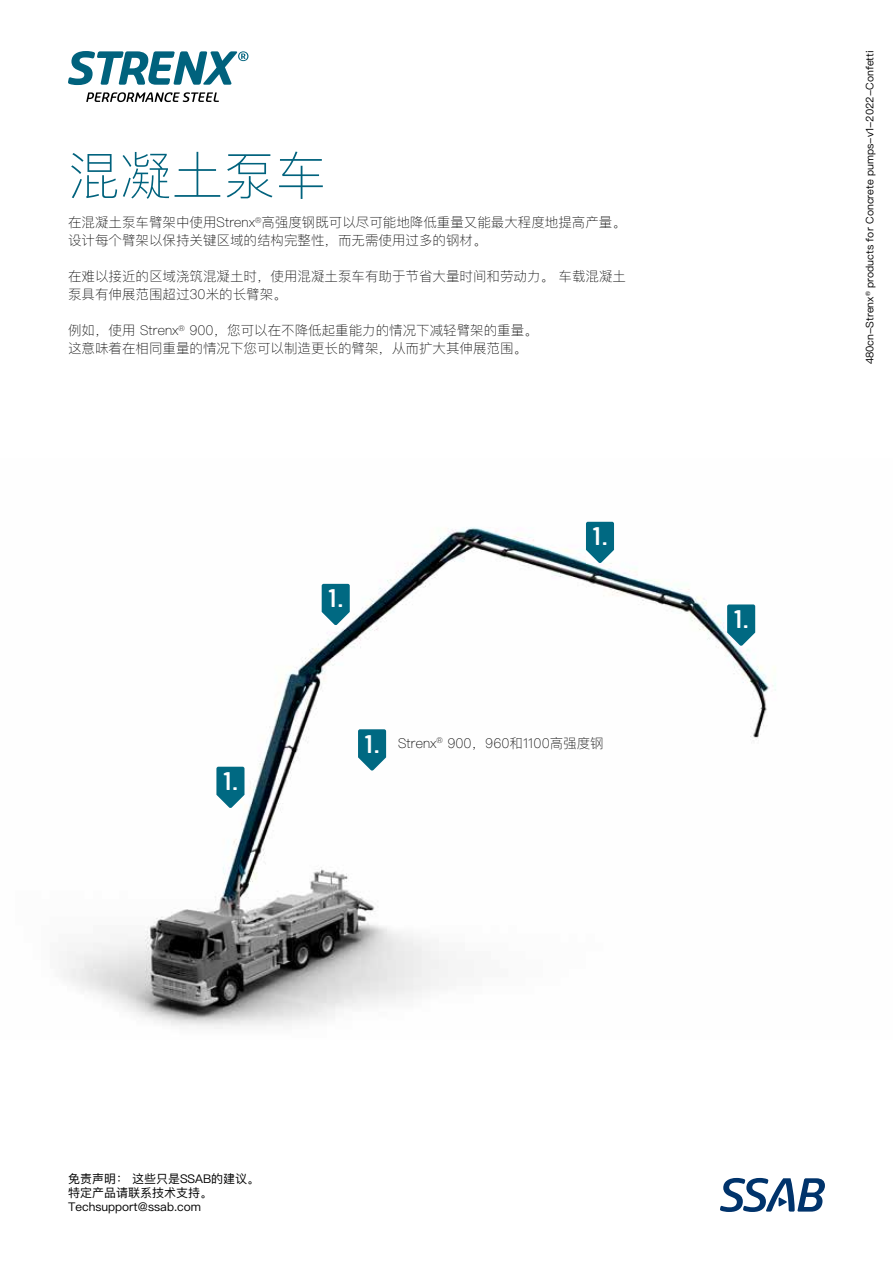
<style>
.page{position:relative;width:893px;height:1263px;background:#fff}
.page>*{position:absolute;margin:0;border:0;box-sizing:border-box;transform-origin:0 0}
.t1{font:100 51.75px "Ping Fang SC";color:#00627d}
.t2{font:24.45px "Hermes FB";color:#fff}
.t3{font:100 13.5px/18px "Ping Fang SC";color:#000}
.t4{font:12px/14.4px "Ping Fang SC";color:#000}
.t5{font:10.5px "Ping Fang SC";color:#000}
</style>
<div class="page">
<img style="left:63px;top:521px;width:713px;height:508px">
<svg style="left:68px;top:51px;width:180px;height:34px"></svg>
<svg style="left:86px;top:92px;width:133px;height:10px"></svg>
<svg style="left:720px;top:1178px;width:105px;height:34px"></svg>
<svg style="left:358px;top:729px;width:28px;height:42px"></svg>
<svg style="left:322px;top:584px;width:28px;height:41px"></svg>
<svg style="left:586px;top:522px;width:28px;height:41px"></svg>
<svg style="left:727px;top:604px;width:28px;height:42px"></svg>
<svg style="left:216px;top:767px;width:28px;height:41px"></svg>
<h1 class="t1" style="left:68px;top:143px;width:260px">混凝土泵车</h1>
<p class="t3" style="left:68px;top:213px;width:559px">在混凝土泵车臂架中使用Strenx<sup>®</sup>高强度钢既可以尽可能地降低重量又能最大程度地提高产量。设计每个臂架以保持关键区域的结构完整性，而无需使用过多的钢材。</p>
<p class="t3" style="left:68px;top:267px;width:559px">在难以接近的区域浇筑混凝土时，使用混凝土泵车有助于节省大量时间和劳动力。 车载混凝土泵具有伸展范围超过30米的长臂架。</p>
<p class="t3" style="left:68px;top:321px;width:471px">例如，使用 Strenx<sup>®</sup> 900，您可以在不降低起重能力的情况下减轻臂架的重量。这意味着在相同重量的情况下您可以制造更长的臂架，从而扩大其伸展范围。</p>
<h2 class="t2" style="left:223px;top:765px;width:17px">1.</h2>
<h2 class="t2" style="left:328px;top:583px;width:17px">1.</h2>
<h2 class="t2" style="left:592px;top:521px;width:17px">1.</h2>
<h2 class="t2" style="left:364px;top:728px;width:17px">1.</h2>
<p class="t3" style="left:398px;top:734px;width:207px">Strenx<sup>®</sup> 900，960和1100高强度钢</p>
<h2 class="t2" style="left:733px;top:603px;width:17px">1.</h2>
<p class="t5" style="left:863px;top:364px;width:316px;rotate:-90deg">480cn-Strenx<sup>®</sup> products for Concrete pumps-v1-2022-Confetti</p>
<p class="t4" style="left:68px;top:1171px;width:193px">免责声明： 这些只是SSAB的建议。特定产品请联系技术支持。<br>Techsupport@ssab.com</p>
</div>
